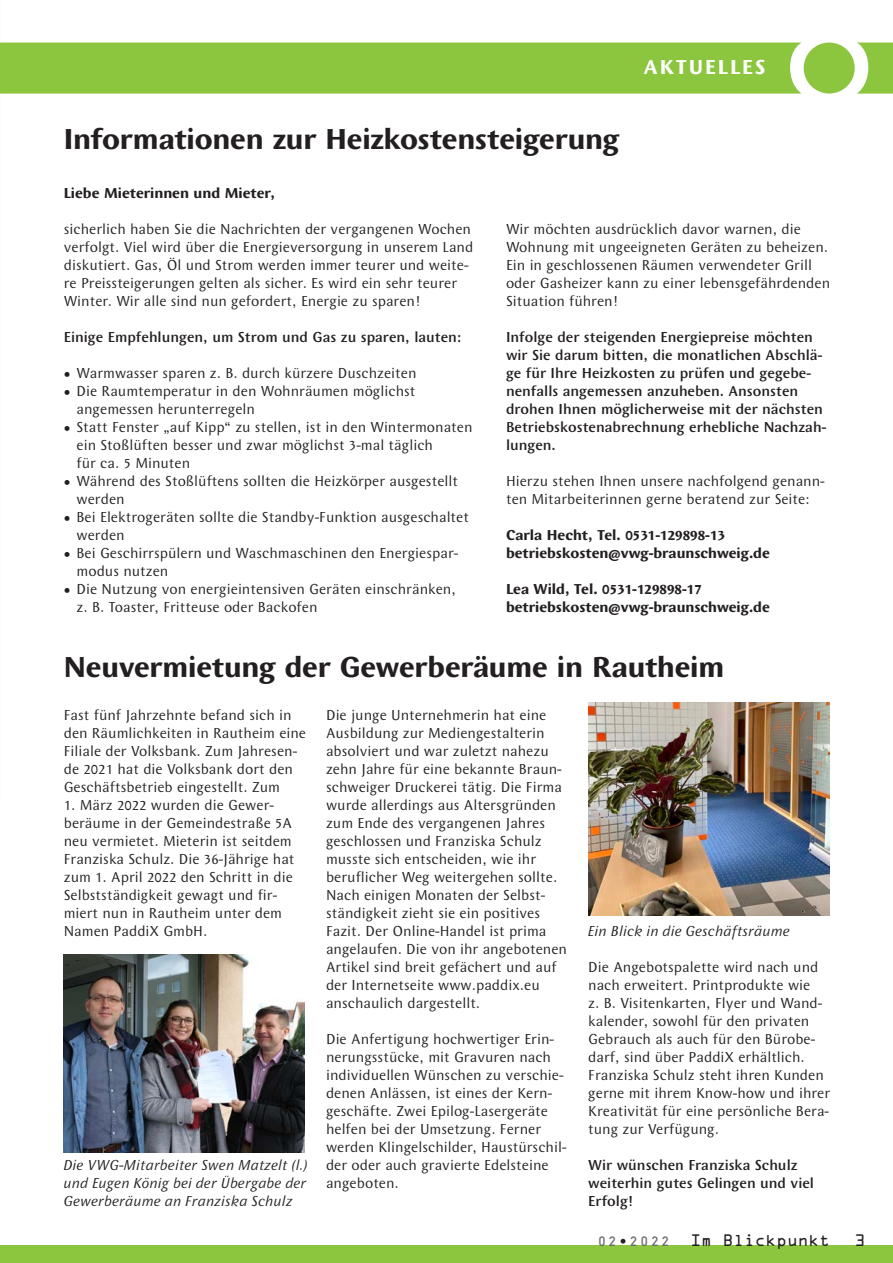
<style>
.page{position:relative;width:893px;height:1263px;background:#fff}
.page>*{position:absolute;margin:0;border:0;box-sizing:border-box;transform-origin:0 0}
.t1{font:700 30px "Wunderlich";letter-spacing:-.005em;color:#231f20}
.t2{font:700 21px "Wunderlich";letter-spacing:.1em;color:#fff}
.t3{font:15px/18px "Wunderlich";color:#231f20}
.t4{font:500 15px/18px "Wunderlich";color:#231f20}
.t5{font:700 15px/18px "Wunderlich";color:#231f20}
.t6{font:italic 15px/18px "Wunderlich";color:#231f20;text-align:justify}
.t7{font:15px "OCRA Alternate";letter-spacing:-.005em;color:#231f20}
.t8{font:13.5px "DIN Mittelschrift";letter-spacing:.3em;color:#6c6d70}
.s1{color:#231f20}
</style>
<div class="page">
<div style="left:804px;top:43px;width:51px;height:51px;background:#8bc63e;border-radius:50%"></div>
<svg style="left:857px;top:43px;width:36px;height:51px"></svg>
<div style="left:0;top:43px;width:801px;height:51px;background:#8bc63e"></div>
<div style="left:0;top:1246px;width:893px;height:17px;background:#8bc63e"></div>
<img style="left:588px;top:702px;width:241px;height:213px">
<img style="left:64px;top:954px;width:241px;height:198px">
<h2 class="t2" style="left:644px;top:55px;width:123px">AKTUELLES</h2>
<h1 class="t1" style="left:64px;top:122px;width:557px">Informationen zur Heizkostensteigerung</h1>
<p class="t5" style="left:64px;top:184px;width:213px">Liebe Mieterinnen und Mieter,</p>
<p class="t3" style="left:64px;top:220px;width:411px">sicherlich haben Sie die Nachrichten der vergangenen Wochen verfolgt. Viel wird über die Energieversorgung in unserem Land diskutiert. Gas, Öl und Strom werden immer teurer und weite&shy;re Preissteigerungen gelten als sicher. Es wird ein sehr teurer Winter. Wir alle sind nun gefordert, Energie zu sparen!</p>
<p class="t4" style="left:64px;top:328px;width:399px">Einige Empfehlungen, um Strom und Gas zu sparen, lauten:</p>
<p class="t3" style="left:64px;top:364px;width:354px">• Warmwasser sparen z. B. durch kürzere Duschzeiten</p>
<p class="t3" style="left:77px;top:382px;width:340px;text-indent:-13px">• Die Raumtemperatur in den Wohnräumen möglichst angemessen herunterregeln</p>
<p class="t3" style="left:77px;top:418px;width:398px;text-indent:-13px">• Statt Fenster „auf Kipp“ zu stellen, ist in den Wintermonaten ein Stoßlüften besser und zwar möglichst 3-mal täglich<br>für ca. 5 Minuten</p>
<p class="t3" style="left:77px;top:472px;width:383px;text-indent:-13px">• Während des Stoßlüftens sollten die Heizkörper ausgestellt werden</p>
<p class="t3" style="left:77px;top:508px;width:394px;text-indent:-13px">• Bei Elektrogeräten sollte die Standby-Funktion ausgeschaltet werden</p>
<p class="t3" style="left:77px;top:544px;width:383px;text-indent:-13px">• Bei Geschirrspülern und Waschmaschinen den Energiespar&shy;modus nutzen</p>
<p class="t3" style="left:77px;top:580px;width:381px;text-indent:-13px">• Die Nutzung von energieintensiven Geräten einschränken, z. B. Toaster, Fritteuse oder Backofen</p>
<p class="t3" style="left:506px;top:220px;width:326px">Wir möchten ausdrücklich davor warnen, die Wohnung mit ungeeigneten Geräten zu beheizen.<br>Ein in geschlossenen Räumen verwendeter Grill oder Gasheizer kann zu einer lebensgefährdenden Situation führen!</p>
<p class="t4" style="left:506px;top:328px;width:322px">Infolge der steigenden Energiepreise möchten wir Sie darum bitten, die monatlichen Abschlä&shy;ge für Ihre Heizkosten zu prüfen und gegebe&shy;nenfalls angemessen anzuheben. Ansonsten drohen Ihnen möglicherweise mit der nächsten Betriebskostenabrechnung erhebliche Nachzah&shy;lungen.</p>
<p class="t3" style="left:506px;top:472px;width:320px">Hierzu stehen Ihnen unsere nachfolgend genann&shy;ten Mitarbeiterinnen gerne beratend zur Seite:</p>
<p class="t5" style="left:506px;top:526px;width:265px">Carla Hecht, Tel. 0531-129898-13 betriebskosten@vwg-braunschweig.de</p>
<p class="t5" style="left:506px;top:580px;width:265px">Lea Wild, Tel. 0531-129898-17 betriebskosten@vwg-braunschweig.de</p>
<h1 class="t1" style="left:64px;top:650px;width:662px">Neuvermietung der Gewerberäume in Rautheim</h1>
<p class="t3" style="left:64px;top:706px;width:244px">Fast fünf Jahrzehnte befand sich in den Räumlichkeiten in Rautheim eine Filiale der Volksbank. Zum Jahresen&shy;de 2021 hat die Volksbank dort den Geschäftsbetrieb eingestellt. Zum</p>
<p class="t3" style="left:64px;top:796px;width:232px">1. März 2022 wurden die Gewer&shy;beräume in der Gemeindestraße 5A neu vermietet. Mieterin ist seitdem<br>Franziska Schulz. Die 36-Jährige hat zum 1. April 2022 den Schritt in die<br>Selbstständigkeit gewagt und fir&shy;miert nun in Rautheim unter dem<br>Namen PaddiX GmbH.</p>
<p class="t3" style="left:326px;top:706px;width:242px">Die junge Unternehmerin hat eine Ausbildung zur Mediengestalterin absolviert und war zuletzt nahezu zehn Jahre für eine bekannte Braun&shy;schweiger Druckerei tätig. Die Firma wurde allerdings aus Altersgründen zum Ende des vergangenen Jahres geschlossen und Franziska Schulz musste sich entscheiden, wie ihr beruflicher Weg weitergehen sollte.<br>Nach einigen Monaten der Selbst&shy;ständigkeit zieht sie ein positives Fazit. Der Online-Handel ist prima angelaufen. Die von ihr angebotenen Artikel sind breit gefächert und auf der Internetseite www.paddix.eu anschaulich dargestellt.</p>
<p class="t3" style="left:326px;top:1030px;width:242px">Die Anfertigung hochwertiger Erin&shy;nerungsstücke, mit Gravuren nach individuellen Wünschen zu verschie&shy;denen Anlässen, ist eines der Kern&shy;geschäfte. Zwei Epilog-Lasergeräte helfen bei der Umsetzung. Ferner werden Klingelschilder, Haustürschil&shy;der oder auch gravierte Edelsteine angeboten.</p>
<p class="t6" style="left:588px;top:922px;width:204px">Ein Blick in die Geschäftsräume</p>
<p class="t3" style="left:588px;top:958px;width:244px">Die Angebotspalette wird nach und nach erweitert. Printprodukte wie<br>z. B. Visitenkarten, Flyer und Wand&shy;kalender, sowohl für den privaten Gebrauch als auch für den Bürobe&shy;darf, sind über PaddiX erhältlich.<br>Franziska Schulz steht ihren Kunden gerne mit ihrem Know-how und ihrer Kreativität für eine persönliche Bera&shy;tung zur Verfügung.</p>
<p class="t4" style="left:588px;top:1156px;width:227px">Wir wünschen Franziska Schulz weiterhin gutes Gelingen und viel<br>Erfolg!</p>
<p class="t6" style="left:64px;top:1156px;width:246px">Die VWG-Mitarbeiter Swen Matzelt (l.) und Eugen König bei der Übergabe der Gewerberäume an Franziska Schulz</p>
<p class="t8" style="left:599px;top:1233px;width:71px">02<span class="s1">•</span>2022</p>
<p class="t7" style="left:690px;top:1234px;width:141px">Im Blickpunkt</p>
<p class="t7" style="left:855px;top:1234px;width:12px">3</p>
</div>
